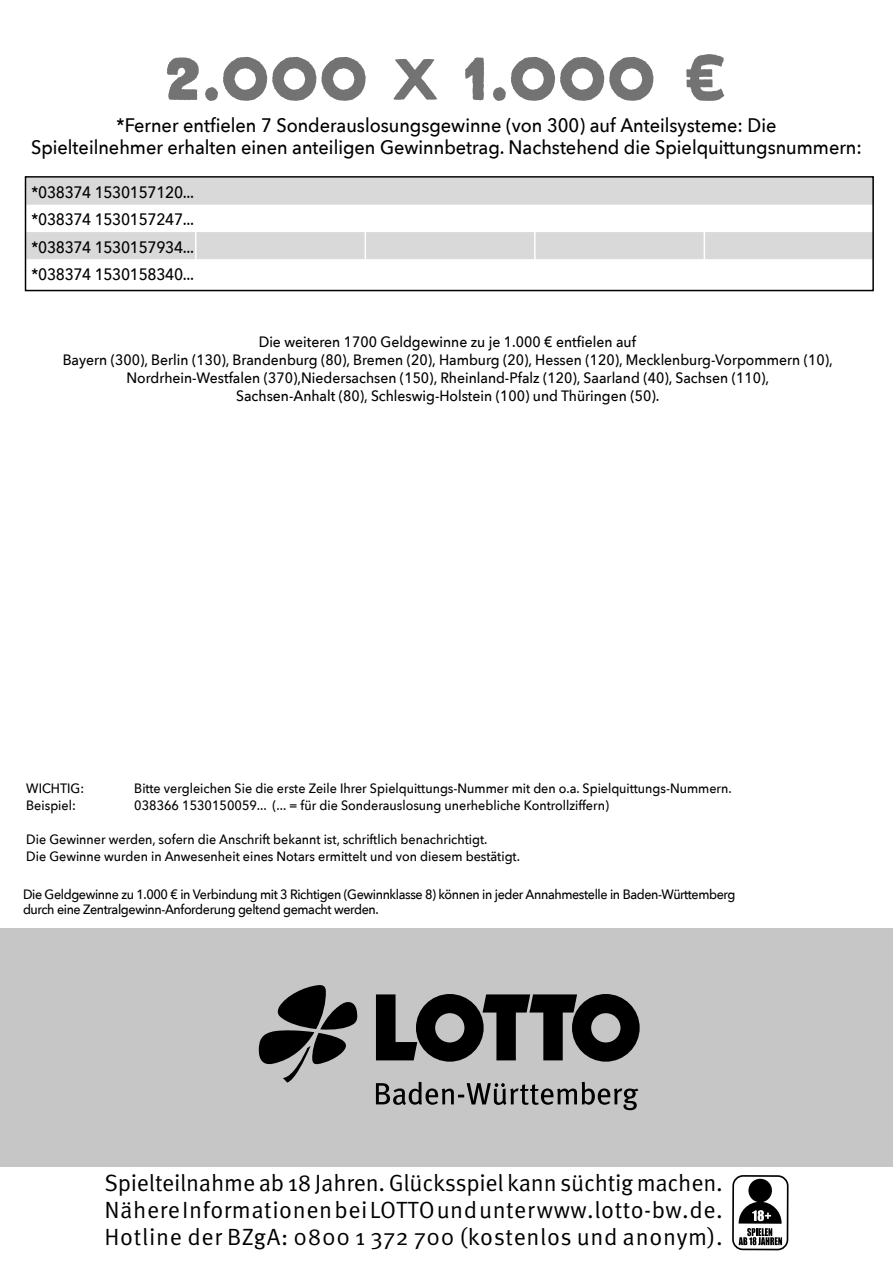
<style>
.page{position:relative;width:893px;height:1263px;background:#fff}
.page>*{position:absolute;margin:0;border:0;box-sizing:border-box;transform-origin:0 0}
.t1{font:700 75px "Lietz Block";color:#737373}
.t2{font:23.55px/27.3px "Meta Pro";letter-spacing:.03em;color:#000;text-align:justify}
.t3{font:500 19.5px/21.6px "Avenir Next";color:#000;text-align:center;scale:.93 1}
.t4{font:500 16.5px/27.3px "Avenir Next";letter-spacing:-.02em;color:#000;text-align:justify;scale:.93 1}
.t5{font:500 15px/18px "Avenir Next";color:#000;text-align:center;scale:.93 1}
.t6{font:500 13.5px/17.1px "Avenir Next";color:#000;scale:.93 1}
.t7{font:500 13.5px/15px "Avenir Next";letter-spacing:-.03em;color:#000;scale:.93 1}
.s1{font-size:55.5px}
</style>
<div class="page">
<div style="left:28px;top:179px;width:843px;height:26px;background:#d9d9d9"></div>
<div style="left:28px;top:232px;width:843px;height:27px;background:#d9d9d9"></div>
<hr style="left:195px;top:232px;width:2px;height:27px;background:#fff">
<hr style="left:534px;top:232px;width:2px;height:27px;background:#fff">
<svg style="left:365px;top:232px;width:1px;height:27px"></svg>
<svg style="left:704px;top:232px;width:1px;height:27px"></svg>
<div style="left:25px;top:176px;width:849px;height:115px;border:2px solid #000"></div>
<div style="left:0;top:928px;width:893px;height:239px;background:#c6c6c6"></div>
<svg style="left:376px;top:994px;width:264px;height:68px"></svg>
<svg style="left:259px;top:985px;width:99px;height:97px"></svg>
<svg style="left:376px;top:1082px;width:262px;height:28px"></svg>
<div style="left:732px;top:1175px;width:57px;height:75px;border:2px solid #000;border-radius:10px"></div>
<div style="left:748px;top:1179px;width:24px;height:23px;background:#000;border-radius:50%"></div>
<svg style="left:739px;top:1202px;width:43px;height:43px"></svg>
<h1 class="t1" style="left:164px;top:27px;width:566px">2.000 <span class="s1">X</span> 1.000 €</h1>
<h3 class="t3" style="left:31px;top:115px;width:895px">*Ferner entfielen 7 Sonderauslosungsgewinne (von 300) auf Anteilsysteme: Die<br>Spielteilnehmer erhalten einen anteiligen Gewinnbetrag. Nachstehend die Spielquittungsnummern:</h3>
<p class="t4" style="left:32px;top:178px;width:176px">*038374 1530157120... *038374 1530157247... *038374 1530157934... *038374 1530158340...</p>
<p class="t5" style="left:63px;top:333px;width:830px">Die weiteren 1700 Geldgewinne zu je 1.000 € entfielen auf<br>Bayern (300), Berlin (130), Brandenburg (80), Bremen (20), Hamburg (20), Hessen (120), Mecklenburg-Vorpommern (10), Nordrhein-Westfalen (370),Niedersachsen (150), Rheinland-Pfalz (120), Saarland (40), Sachsen (110),<br>Sachsen-Anhalt (80), Schleswig-Holstein (100) und Thüringen (50).</p>
<p class="t6" style="left:26px;top:779px;width:64px">WICHTIG:</p>
<p class="t6" style="left:134px;top:779px;width:644px">Bitte vergleichen Sie die erste Zeile Ihrer Spielquittungs-Nummer mit den o.a. Spielquittungs-Nummern.</p>
<p class="t6" style="left:26px;top:796px;width:55px">Beispiel:</p>
<p class="t6" style="left:134px;top:796px;width:512px">038366 1530150059... (... = für die Sonderauslosung unerhebliche Kontrollziffern)</p>
<p class="t6" style="left:26px;top:831px;width:532px">Die Gewinner werden, sofern die Anschrift bekannt ist, schriftlich benachrichtigt.<br>Die Gewinne wurden in Anwesenheit eines Notars ermittelt und von diesem bestätigt.</p>
<p class="t7" style="left:23px;top:887px;width:768px">Die Geldgewinne zu 1.000 € in Verbindung mit 3 Richtigen (Gewinnklasse 8) können in jeder Annahmestelle in Baden-Württemberg durch eine Zentralgewinn-Anforderung geltend gemacht werden.</p>
<h2 class="t2" style="left:104px;top:1168px;width:620px">Spielteilnahme ab 18 Jahren. Glücksspiel kann süchtig machen.<br>Nähere Informationen bei LOTTO und unter www.lotto-bw.de.<br>Hotline der BZgA: 0800 1 372 700 (kostenlos und anonym).</h2>
</div>
